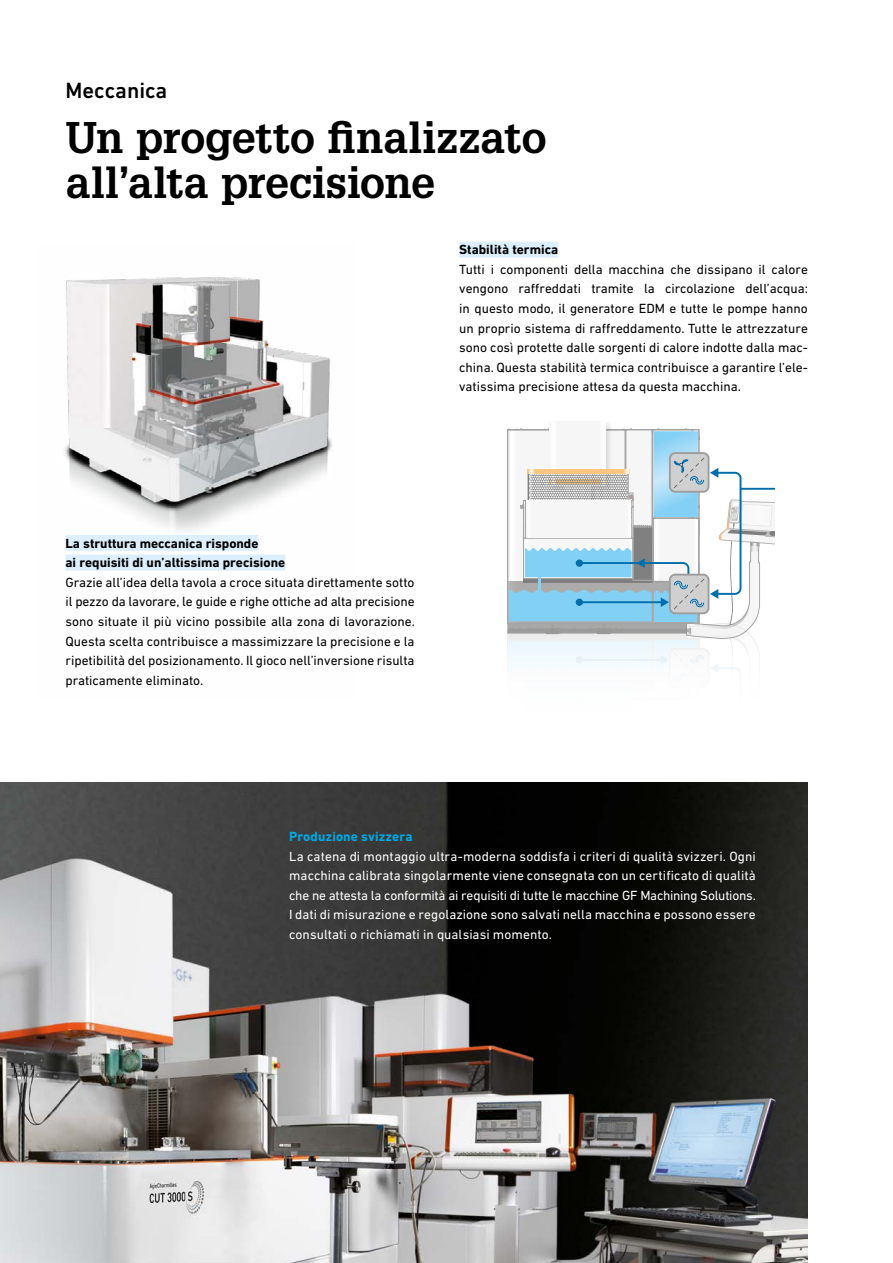
<style>
.page{position:relative;width:893px;height:1263px;background:#fff}
.page>*{position:absolute;margin:0;border:0;box-sizing:border-box;transform-origin:0 0}
.t1{font:700 43.35px/45.2px "Glypha LT Pro";letter-spacing:-.005em;color:#000}
.t2{font:500 22.5px "DIN Next W1 G";color:#000}
.t3{font:13.5px/19.5px "DIN Next W1 G";color:#000;text-align:justify}
.t4{font:13.5px/19.5px "DIN Next W1 G";letter-spacing:.005em;color:#fff;text-align:justify}
.t5{font:700 13.5px/19.5px "DIN Next W1 G";color:#000}
.t6{font:700 13.5px "DIN Next W1 G";letter-spacing:.01em;color:#00aae5}
</style>
<div class="page">
<img style="left:0;top:782px;width:808px;height:481px">
<svg style="left:507px;top:423px;width:268px;height:254px"></svg>
<img style="left:65px;top:277px;width:267px;height:294px">
<div style="left:459px;top:242px;width:99px;height:16px;background:#ddeffc"></div>
<div style="left:66px;top:535px;width:192px;height:16px;background:#ddeffc"></div>
<div style="left:66px;top:555px;width:219px;height:16px;background:#ddeffc"></div>
<h2 class="t2" style="left:66px;top:77px;width:103px">Meccanica</h2>
<h1 class="t1" style="left:66px;top:114px;width:482px">Un progetto finalizzato all’alta precisione</h1>
<p class="t5" style="left:459px;top:240px;width:100px">Stabilità termica</p>
<p class="t3" style="left:459px;top:259px;width:350px">Tutti i componenti della macchina che dissipano il calore vengono raffreddati tramite la circolazione dell’acqua: in questo modo, il generatore EDM e tutte le pompe hanno un proprio sistema di raffreddamento. Tutte le attrezzature sono così protette dalle sorgenti di calore indotte dalla mac&shy;china. Questa stabilità termica contribuisce a garantire l’ele&shy;vatissima precisione attesa da questa macchina.</p>
<p class="t5" style="left:66px;top:533px;width:221px">La struttura meccanica risponde<br>ai requisiti di un’altissima precisione</p>
<p class="t3" style="left:66px;top:572px;width:351px">Grazie all’idea della tavola a croce situata direttamente sotto il pezzo da lavorare, le guide e righe ottiche ad alta precisione sono situate il più vicino possibile alla zona di lavorazione.<br>Questa scelta contribuisce a massimizzare la precisione e la ripetibilità del posizionamento. Il gioco nell’inversione risulta praticamente eliminato.</p>
<p class="t6" style="left:289px;top:829px;width:125px">Produzione svizzera</p>
<p class="t4" style="left:289px;top:846px;width:468px">La catena di montaggio ultra-moderna soddisfa i criteri di qualità svizzeri. Ogni macchina calibrata singolarmente viene consegnata con un certificato di qualità che ne attesta la conformità ai requisiti di tutte le macchine GF Machining Solutions.<br>I dati di misurazione e regolazione sono salvati nella macchina e possono essere consultati o richiamati in qualsiasi momento.</p>
</div>
